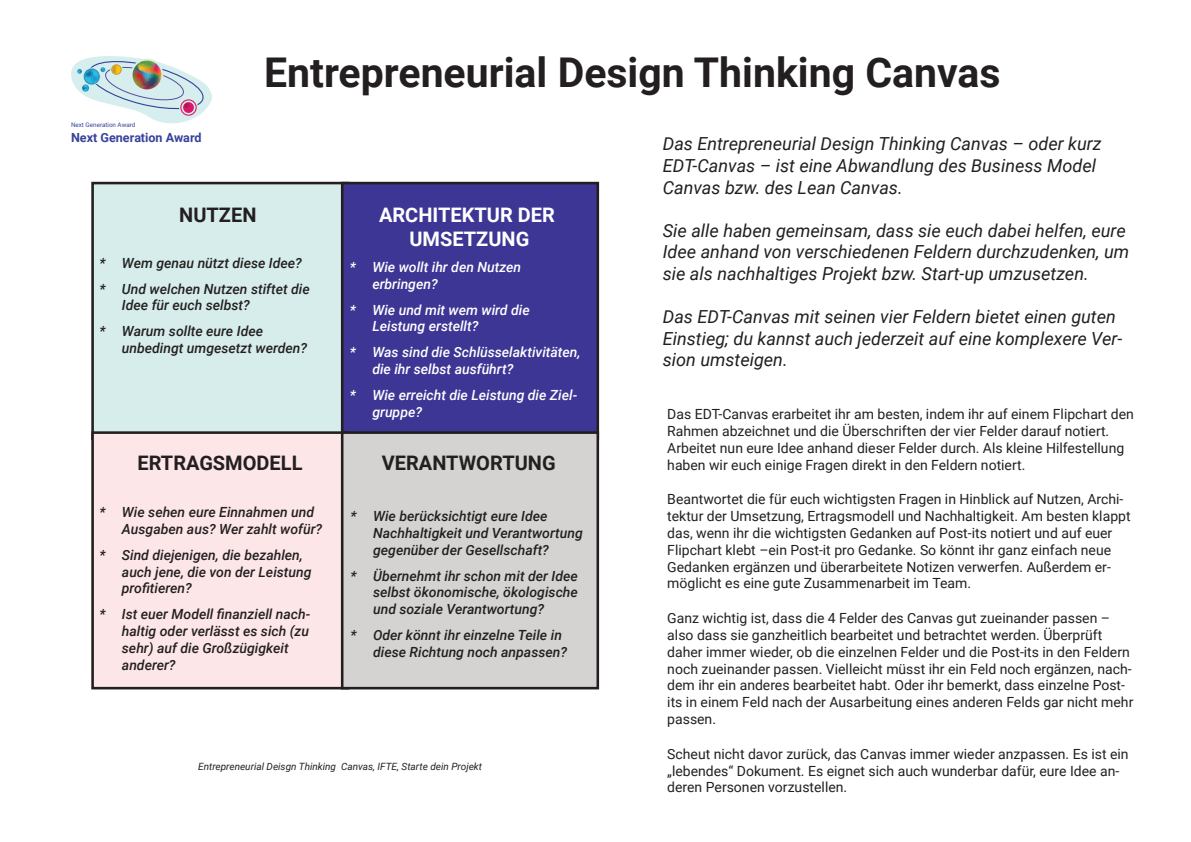
<style>
.page{position:relative;width:1191px;height:842px;background:#fff}
.page>*{position:absolute;margin:0;border:0;box-sizing:border-box;transform-origin:0 0}
.t1{font:700 41px "Roboto";color:#231f20}
.t2{font:700 20px "Roboto";color:#231f20}
.t3{font:700 20px/24px "Roboto";color:#fff;text-align:center}
.t4{font:italic 18px/21.6px "Roboto";color:#231f20}
.t5{font:14px/16.8px "Roboto";color:#231f20}
.t6{font:italic 500 14px/16.8px "Roboto";color:#231f20}
.t7{font:italic 500 14px/16.8px "Roboto";color:#fff}
.t8{font:700 12.6px "Roboto";color:#37439a}
.t9{font:italic 10px "Roboto";color:#231f20}
.t10{font:6.3px "Roboto";color:#37439a}
</style>
<div class="page">
<div style="left:93px;top:183px;width:255px;height:256px;background:#d6edeb"></div>
<div style="left:91px;top:182px;width:258px;height:258px;border:3px solid #231f20"></div>
<div style="left:342px;top:183px;width:256px;height:256px;background:#3d3695"></div>
<div style="left:341px;top:182px;width:258px;height:258px;border:3px solid #231f20"></div>
<div style="left:93px;top:433px;width:255px;height:255px;background:#fde6e8"></div>
<div style="left:91px;top:431px;width:258px;height:258px;border:3px solid #231f20"></div>
<div style="left:342px;top:433px;width:256px;height:255px;background:#d4d3d2"></div>
<div style="left:341px;top:431px;width:258px;height:258px;border:3px solid #231f20"></div>
<svg style="left:71px;top:56px;width:141px;height:68px"></svg>
<svg style="left:133px;top:61px;width:28px;height:28px"></svg>
<p class="t10" style="left:71px;top:120px;width:66px">Next Generation Award</p>
<h1 class="t1" style="left:264px;top:43px;width:738px">Entrepreneurial Design Thinking Canvas</h1>
<p class="t8" style="left:71px;top:128px;width:132px">Next Generation Award</p>
<h2 class="t2" style="left:179px;top:200px;width:79px">NUTZEN</h2>
<p class="t6" style="left:99px;top:249px;width:212px;line-height:25.8px">* Wem genau nützt diese Idee? * Und welchen Nutzen stiftet die</p>
<p class="t6" style="left:99px;top:292px;width:165px;line-height:25.8px;text-indent:22px">Idee für euch selbst?<br>* Warum sollte eure Idee</p>
<p class="t6" style="left:122px;top:339px;width:187px">unbedingt umgesetzt werden?</p>
<h2 class="t2" style="left:137px;top:449px;width:167px">ERTRAGSMODELL</h2>
<p class="t6" style="left:122px;top:503px;width:202px;text-indent:-22px">* Wie sehen eure Einnahmen und<br>Ausgaben aus? Wer zahlt wofür?</p>
<p class="t6" style="left:122px;top:546px;width:191px;text-indent:-22px">* Sind diejenigen, die bezahlen, auch jene, die von der Leistung profitieren?</p>
<p class="t6" style="left:122px;top:605px;width:190px;text-indent:-22px">* Ist euer Modell finanziell nach&shy;haltig oder verlässt es sich (zu sehr) auf die Großzügigkeit anderer?</p>
<h2 class="t3" style="left:379px;top:202px;width:177px">ARCHITEKTUR DER<br>UMSETZUNG</h2>
<p class="t7" style="left:372px;top:258px;width:150px;text-indent:-22px">* Wie wollt ihr den Nutzen erbringen?</p>
<p class="t7" style="left:372px;top:301px;width:159px;text-indent:-22px">* Wie und mit wem wird die<br>Leistung erstellt?</p>
<p class="t7" style="left:372px;top:343px;width:210px;text-indent:-22px">* Was sind die Schlüsselaktivitäten, die ihr selbst ausführt?</p>
<p class="t7" style="left:372px;top:386px;width:206px;text-indent:-22px">* Wie erreicht die Leistung die Ziel&shy;gruppe?</p>
<h2 class="t2" style="left:382px;top:449px;width:175px">VERANTWORTUNG</h2>
<p class="t6" style="left:373px;top:507px;width:211px;text-indent:-22px">* Wie berücksichtigt eure Idee<br>Nachhaltigkeit und Verantwortung gegenüber der Gesellschaft?</p>
<p class="t6" style="left:373px;top:567px;width:206px;text-align:justify;text-indent:-22px">* Übernehmt ihr schon mit der Idee selbst ökonomische, ökologische und soziale Verantwortung?</p>
<p class="t6" style="left:373px;top:626px;width:195px;text-indent:-22px">* Oder könnt ihr einzelne Teile in diese Richtung noch anpassen?</p>
<p class="t9" style="left:198px;top:759px;width:285px">Entrepreneurial Deisgn Thinking Canvas, IFTE, Starte dein Projekt</p>
<p class="t4" style="left:663px;top:132px;width:440px">Das Entrepreneurial Design Thinking Canvas – oder kurz<br>EDT-Canvas – ist eine Abwandlung des Business Model<br>Canvas bzw. des Lean Canvas.</p>
<p class="t4" style="left:663px;top:219px;width:468px">Sie alle haben gemeinsam, dass sie euch dabei helfen, eure<br>Idee anhand von verschiedenen Feldern durchzudenken, um sie als nachhaltiges Projekt bzw. Start-up umzusetzen.</p>
<p class="t4" style="left:663px;top:305px;width:461px">Das EDT-Canvas mit seinen vier Feldern bietet einen guten<br>Einstieg; du kannst auch jederzeit auf eine komplexere Ver&shy;sion umsteigen.</p>
<p class="t5" style="left:667px;top:405px;width:468px">Das EDT-Canvas erarbeitet ihr am besten, indem ihr auf einem Flipchart den Rahmen abzeichnet und die Überschriften der vier Felder darauf notiert.<br>Arbeitet nun eure Idee anhand dieser Felder durch. Als kleine Hilfestellung haben wir euch einige Fragen direkt in den Feldern notiert.</p>
<p class="t5" style="left:667px;top:490px;width:465px">Beantwortet die für euch wichtigsten Fragen in Hinblick auf Nutzen, Archi&shy;tektur der Umsetzung, Ertragsmodell und Nachhaltigkeit. Am besten klappt das, wenn ihr die wichtigsten Gedanken auf Post-its notiert und auf euer Flipchart klebt –ein Post-it pro Gedanke. So könnt ihr ganz einfach neue Gedanken ergänzen und überarbeitete Notizen verwerfen. Außerdem er&shy;möglicht es eine gute Zusammenarbeit im Team.</p>
<p class="t5" style="left:667px;top:609px;width:467px">Ganz wichtig ist, dass die 4 Felder des Canvas gut zueinander passen – also dass sie ganzheitlich bearbeitet und betrachtet werden. Überprüft daher immer wieder, ob die einzelnen Felder und die Post-its in den Feldern noch zueinander passen. Vielleicht müsst ihr ein Feld noch ergänzen, nach&shy;dem ihr ein anderes bearbeitet habt. Oder ihr bemerkt, dass einzelne Post&shy;its in einem Feld nach der Ausarbeitung eines anderen Felds gar nicht mehr passen.</p>
<p class="t5" style="left:667px;top:745px;width:463px">Scheut nicht davor zurück, das Canvas immer wieder anzpassen. Es ist ein „lebendes“ Dokument. Es eignet sich auch wunderbar dafür, eure Idee an&shy;deren Personen vorzustellen.</p>
</div>
